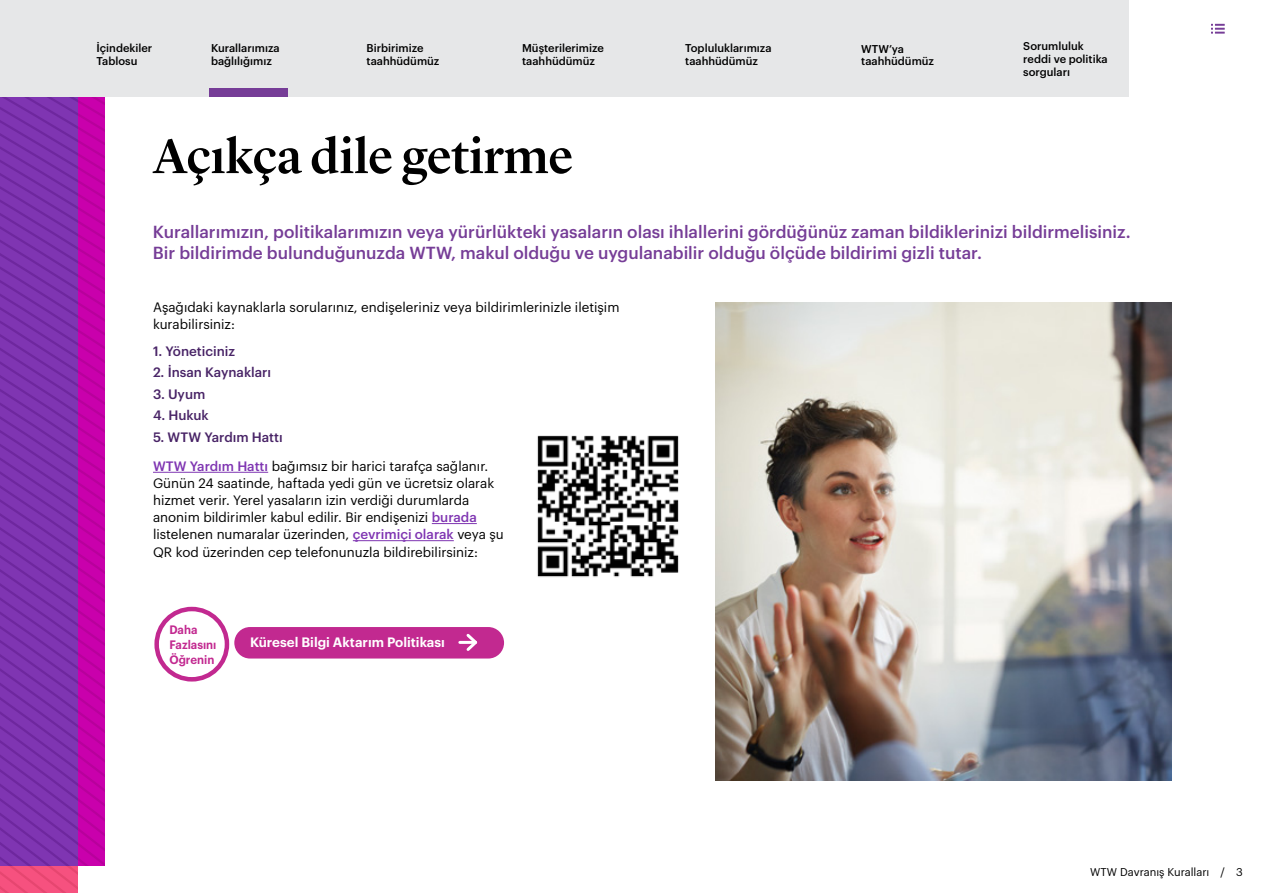
<style>
.page{position:relative;width:1263px;height:893px;background:#fff}
.page>*{position:absolute;margin:0;border:0;box-sizing:border-box;transform-origin:0 0}
.t1{font:500 50.1px "Lyon Display";color:#000}
.t2{font:500 17.1px/21.6px "Graphik";color:#763d97}
.t3{font:13.35px/17.1px "Graphik";color:#000}
.t4{font:500 13.35px "Graphik";color:#482366}
.t5{font:600 13.35px "Graphik";color:#fff}
.t6{font:600 12px/15px "Graphik";color:#c22990;scale:.95 1}
.t7{font:500 11.1px/12.6px "Graphik";color:#000}
.t8{font:11.1px "Graphik";color:#000}
.s1{font-weight:500;color:#482366}
.s2{font-weight:500;color:#7f35b2}
</style>
<div class="page">
<svg style="left:0;top:96px;width:105px;height:797px;background:#9029ac"></svg>
<hr style="left:153px;top:472px;width:115px;height:1px;background:#7f35b2">
<hr style="left:432px;top:523px;width:45px;height:1px;background:#7f35b2">
<hr style="left:353px;top:540px;width:101px;height:1px;background:#7f35b2">
<div style="left:154px;top:607px;width:75px;height:75px;border:4px solid #c22990;border-radius:50%"></div>
<img style="left:537px;top:435px;width:142px;height:142px">
<img style="left:715px;top:302px;width:456px;height:478px">
<div style="left:234px;top:627px;width:270px;height:31px;background:#c22990;border-radius:16px"></div>
<hr style="left:460px;top:641px;width:16px;height:3px;background:#fff">
<svg style="left:464px;top:634px;width:14px;height:17px"></svg>
<svg style="left:1211px;top:24px;width:14px;height:10px"></svg>
<div style="left:0;top:0;width:1128px;height:96px;background:#e6e7e8"></div>
<div style="left:209px;top:88px;width:79px;height:8px;background:#763d97"></div>
<p class="t7" style="left:685px;top:41px;width:88px">Topluluklarımıza taahhüdümüz</p>
<p class="t7" style="left:1023px;top:39px;width:86px">Sorumluluk reddi ve politika sorguları</p>
<p class="t7" style="left:97px;top:41px;width:57px">İçindekiler<br>Tablosu</p>
<p class="t7" style="left:367px;top:41px;width:74px">Birbirimize taahhüdümüz</p>
<p class="t7" style="left:522px;top:41px;width:83px">Müşterilerimize taahhüdümüz</p>
<p class="t7" style="left:861px;top:41px;width:74px">WTW’ya taahhüdümüz</p>
<p class="t7" style="left:211px;top:41px;width:70px">Kurallarımıza bağlılığımız</p>
<h1 class="t1" style="left:153px;top:119px;width:422px">Açıkça dile getirme</h1>
<p class="t2" style="left:153px;top:219px;width:979px">Kurallarımızın, politikalarımızın veya yürürlükteki yasaların olası ihlallerini gördüğünüz zaman bildiklerinizi bildirmelisiniz.<br>Bir bildirimde bulunduğunuzda WTW, makul olduğu ve uygulanabilir olduğu ölçüde bildirimi gizli tutar.</p>
<p class="t3" style="left:153px;top:298px;width:468px">Aşağıdaki kaynaklarla sorularınız, endişeleriniz veya bildirimlerinizle iletişim kurabilirsiniz:</p>
<p class="t4" style="left:153px;top:341px;width:84px">1. Yöneticiniz</p>
<p class="t4" style="left:153px;top:362px;width:120px">2. İnsan Kaynakları</p>
<p class="t4" style="left:153px;top:384px;width:54px">3. Uyum</p>
<p class="t4" style="left:153px;top:405px;width:57px">4. Hukuk</p>
<p class="t3" style="left:153px;top:421px;width:337px;line-height:29.1px"><span class="s1">5. WTW Yardım Hattı<br></span><span class="s2">WTW Yardım Hattı</span> bağımsız bir harici tarafça sağlanır.</p>
<p class="t3" style="left:153px;top:474px;width:352px">Günün 24 saatinde, haftada yedi gün ve ücretsiz olarak hizmet verir. Yerel yasaların izin verdiği durumlarda anonim bildirimler kabul edilir. Bir endişenizi <span class="s2">burada </span>listelenen numaralar üzerinden, <span class="s2">çevrimiçi olarak</span> veya şu QR kod üzerinden cep telefonunuzla bildirebilirsiniz:</p>
<p class="t6" style="left:169px;top:621px;width:51px">Daha<br>Fazlasını<br>Öğrenin</p>
<p class="t5" style="left:250px;top:632px;width:196px">Küresel Bilgi Aktarım Politikası</p>
<p class="t8" style="left:1090px;top:863px;width:154px">WTW Davranış Kuralları / 3</p>
</div>
